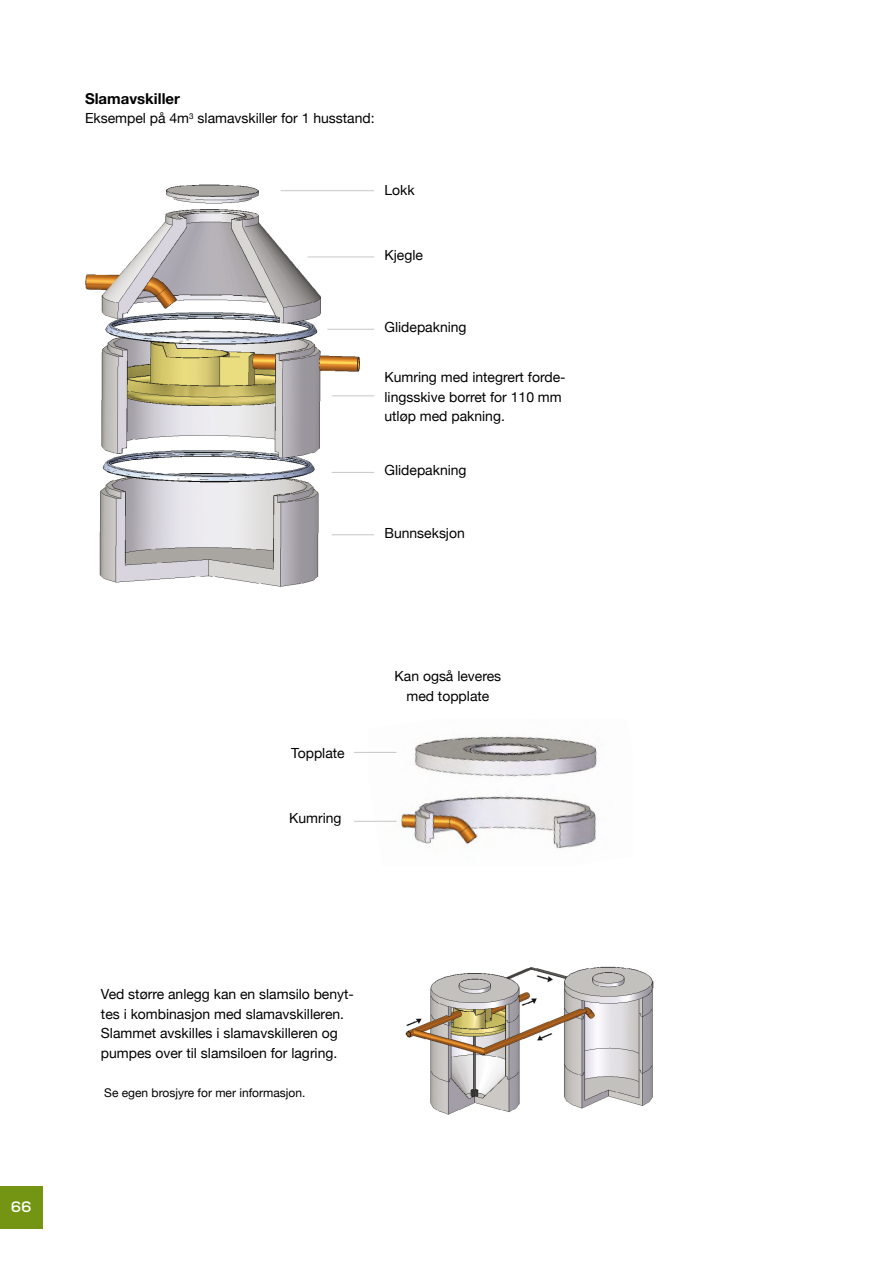
<style>
.page{position:relative;width:893px;height:1263px;background:#fff}
.page>*{position:absolute;margin:0;border:0;box-sizing:border-box;transform-origin:0 0}
.t1{font:700 15px "Helvetica Neue";color:#000}
.t2{font:700 15px "Nexa";color:#fff}
.t3{font:13.95px/19.5px "Helvetica Neue";color:#000}
.t4{font:12px "Helvetica Neue";color:#000}
</style>
<div class="page">
<div style="left:0;top:1186px;width:43px;height:43px;background:#749513"></div>
<img style="left:405px;top:966px;width:249px;height:149px">
<img style="left:368px;top:736px;width:229px;height:113px">
<img style="left:85px;top:184px;width:286px;height:403px">
<hr style="left:281px;top:190px;width:93px;height:1px;background:#c6c7c8">
<hr style="left:308px;top:257px;width:66px;height:1px;background:#c6c7c8">
<hr style="left:327px;top:329px;width:47px;height:1px;background:#c6c7c8">
<hr style="left:332px;top:395px;width:42px;height:1px;background:#c6c7c8">
<hr style="left:332px;top:472px;width:42px;height:1px;background:#c6c7c8">
<hr style="left:332px;top:534px;width:42px;height:1px;background:#c6c7c8">
<hr style="left:354px;top:752px;width:42px;height:1px;background:#c6c7c8">
<hr style="left:354px;top:821px;width:42px;height:1px;background:#c6c7c8">
<p class="t1" style="left:85px;top:87px;width:96px">Slamavskiller</p>
<p class="t3" style="left:85px;top:110px;width:291px">Eksempel på 4m<sup>3</sup> slamavskiller for 1 husstand:</p>
<p class="t3" style="left:384px;top:181px;width:32px">Lokk</p>
<p class="t3" style="left:384px;top:246px;width:40px">Kjegle</p>
<p class="t3" style="left:384px;top:318px;width:84px">Glidepakning</p>
<p class="t3" style="left:384px;top:369px;width:183px">Kumring med integrert forde&shy;lingsskive borret for 110 mm utløp med pakning.</p>
<p class="t3" style="left:384px;top:461px;width:84px">Glidepakning</p>
<p class="t3" style="left:384px;top:524px;width:82px">Bunnseksjon</p>
<p class="t3" style="left:291px;top:744px;width:55px">Topplate</p>
<p class="t3" style="left:289px;top:809px;width:54px">Kumring</p>
<p class="t3" style="left:395px;top:667px;width:108px;text-align:center">Kan også leveres med topplate</p>
<p class="t2" style="left:11px;top:1197px;width:22px">66</p>
<p class="t3" style="left:101px;top:985px;width:255px">Ved større anlegg kan en slamsilo benyt&shy;tes i kombinasjon med slamavskilleren.<br>Slammet avskilles i slamavskilleren og pumpes over til slamsiloen for lagring.</p>
<p class="t4" style="left:104px;top:1084px;width:203px">Se egen brosjyre for mer informasjon.</p>
</div>
